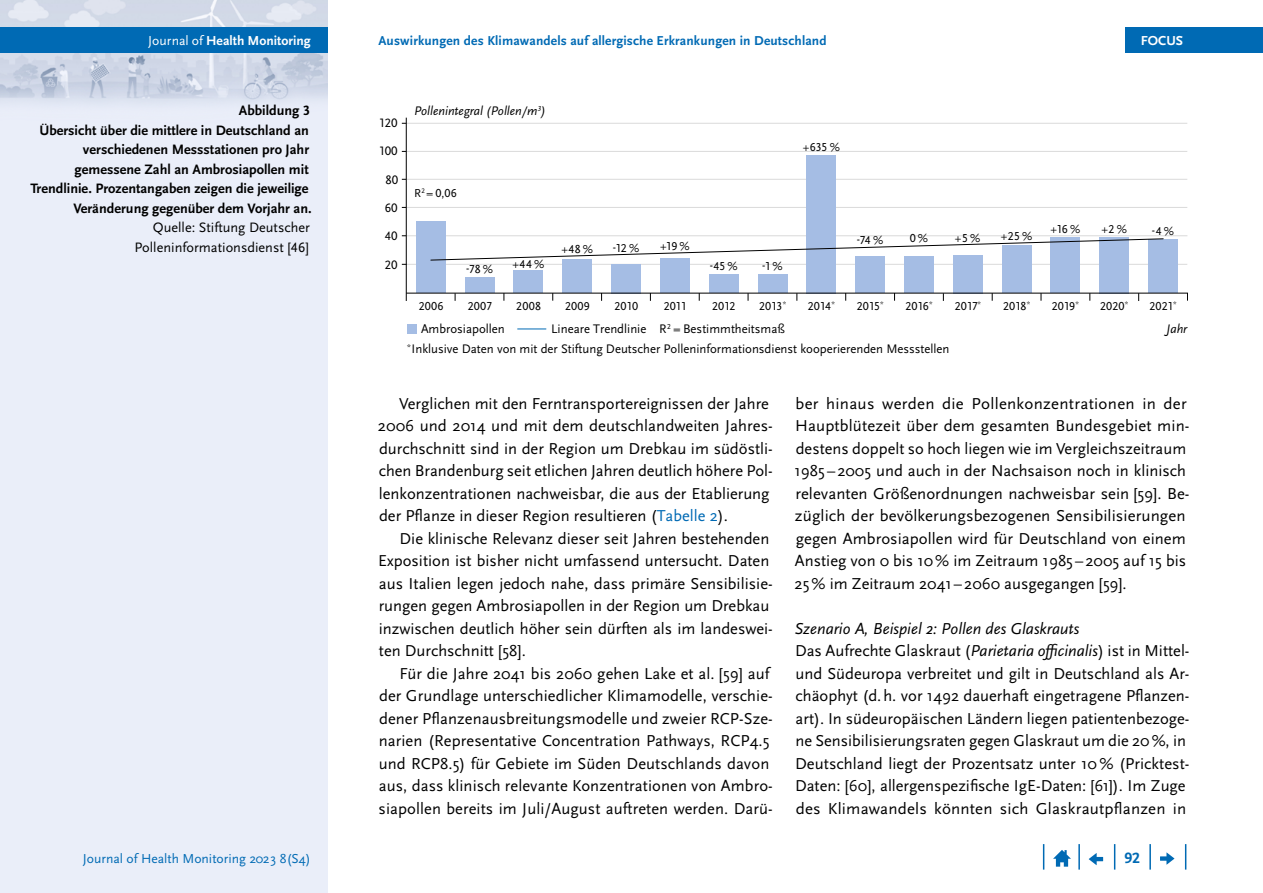
<style>
.page{position:relative;width:1263px;height:893px;background:#fff}
.page>*{position:absolute;margin:0;border:0;box-sizing:border-box;transform-origin:0 0}
.P-12_15_Standard-Einzug{font:16.5px/22.5px "Scala Sans Pro";color:#000}
.P-12_15_Standard_T4{font:16.5px/22.5px "Scala Sans Pro";color:#000}
.H5-Subhead-TOC{font:italic 16.5px "Scala Sans Pro";color:#000}
.t1{font:700 15.75px "Scala Sans Pro";color:#006ab4}
.t2{font:700 14.25px/19.5px "Scala Sans Pro";color:#000;text-align:right}
.t3{font:14.25px/19.5px "Scala Sans Pro";color:#000;text-align:right}
.t4{font:13.65px "Scala Sans Pro";color:#006ab4}
.t5{font:700 13.65px "Scala Sans Pro";color:#fff}
.t6{font:700 13.5px "Scala Sans Pro";letter-spacing:.01em;color:#006ab4}
.t7{font:12.9px "Scala Sans Pro";color:#000}
.t8{font:italic 12.9px "Scala Sans Pro";color:#000}
.t9{font:12.75px "Scala Sans Pro";color:#000}
.t10{font:12px "Scala Sans Pro";letter-spacing:.005em;color:#000}
.s1{font-weight:400}
.s2{color:#006ab4}
.s3{font-style:italic}
</style>
<div class="page">
<div style="left:0;top:0;width:327px;height:893px;background:#eaeef9"></div>
<svg style="left:1185px;top:844px;width:1px;height:26px"></svg>
<hr style="left:1149px;top:844px;width:2px;height:26px;background:#006ab4">
<svg style="left:1114px;top:844px;width:1px;height:26px"></svg>
<hr style="left:1078px;top:844px;width:2px;height:26px;background:#006ab4">
<svg style="left:1043px;top:844px;width:1px;height:26px"></svg>
<div style="left:1126px;top:28px;width:137px;height:25px;background:#006ab4"></div>
<img style="left:0;top:0;width:327px;height:104px">
<div style="left:0;top:28px;width:327px;height:25px;background:#006ab4"></div>
<hr style="left:406px;top:123px;width:781px;height:1px;background:#dadada">
<hr style="left:406px;top:179px;width:781px;height:1px;background:#dadada">
<hr style="left:406px;top:151px;width:781px;height:1px;background:#dadada">
<hr style="left:406px;top:235px;width:781px;height:1px;background:#dadada">
<hr style="left:406px;top:264px;width:781px;height:1px;background:#dadada">
<hr style="left:406px;top:207px;width:781px;height:1px;background:#dadada">
<div style="left:416px;top:221px;width:30px;height:72px;background:#a5bde4"></div>
<div style="left:465px;top:277px;width:29px;height:16px;background:#a5bde4"></div>
<div style="left:514px;top:271px;width:29px;height:22px;background:#a5bde4"></div>
<div style="left:562px;top:260px;width:30px;height:33px;background:#a5bde4"></div>
<div style="left:611px;top:264px;width:30px;height:29px;background:#a5bde4"></div>
<div style="left:660px;top:258px;width:30px;height:35px;background:#a5bde4"></div>
<div style="left:709px;top:274px;width:30px;height:19px;background:#a5bde4"></div>
<div style="left:758px;top:274px;width:29px;height:19px;background:#a5bde4"></div>
<div style="left:806px;top:155px;width:30px;height:138px;background:#a5bde4"></div>
<div style="left:855px;top:257px;width:30px;height:36px;background:#a5bde4"></div>
<div style="left:904px;top:257px;width:30px;height:36px;background:#a5bde4"></div>
<div style="left:953px;top:255px;width:30px;height:38px;background:#a5bde4"></div>
<div style="left:1002px;top:245px;width:29px;height:48px;background:#a5bde4"></div>
<div style="left:1050px;top:238px;width:30px;height:55px;background:#a5bde4"></div>
<div style="left:1099px;top:237px;width:30px;height:56px;background:#a5bde4"></div>
<div style="left:1148px;top:239px;width:30px;height:54px;background:#a5bde4"></div>
<svg style="left:430px;top:238px;width:734px;height:23px"></svg>
<hr style="left:406px;top:118px;width:1px;height:183px;background:#000">
<svg style="left:405px;top:292px;width:783px;height:9px"></svg>
<svg style="left:518px;top:329px;width:28px;height:1px"></svg>
<div style="left:407px;top:324px;width:10px;height:10px;background:#a5bde4"></div>
<svg style="left:1053px;top:850px;width:18px;height:17px"></svg>
<svg style="left:1089px;top:853px;width:14px;height:12px"></svg>
<svg style="left:1160px;top:852px;width:14px;height:13px"></svg>
<p class="t5" style="left:148px;top:33px;width:164px"><span class="s1">Journal of</span> Health Monitoring</p>
<p class="t6" style="left:378px;top:33px;width:450px">Auswirkungen des Klimawandels auf allergische Erkrankungen in Deutschland</p>
<p class="t5" style="left:1141px;top:33px;width:44px">FOCUS</p>
<p class="t2" style="left:30px;top:101px;width:283px">Abbildung 3<br>Übersicht über die mittlere in Deutschland an verschiedenen Messstationen pro Jahr gemessene Zahl an Ambrosiapollen mit Trendlinie. Prozentangaben zeigen die jeweilige Veränderung gegenüber dem Vorjahr an.</p>
<p class="t3" style="left:134px;top:218px;width:177px">Quelle: Stiftung Deutscher<br>Polleninformationsdienst [46]</p>
<p class="t9" style="left:378px;top:115px;width:21px">120</p>
<p class="t9" style="left:378px;top:144px;width:21px">100</p>
<p class="t9" style="left:385px;top:172px;width:14px">80</p>
<p class="t9" style="left:385px;top:200px;width:14px">60</p>
<p class="t9" style="left:385px;top:228px;width:14px">40</p>
<p class="t8" style="left:414px;top:103px;width:133px">Pollenintegral (Pollen/m<sup>3</sup>)</p>
<p class="t10" style="left:414px;top:186px;width:44px">R<sup>2</sup>= 0,06</p>
<p class="t10" style="left:561px;top:242px;width:33px">+48 %</p>
<p class="t10" style="left:613px;top:241px;width:28px">-12 %</p>
<p class="t10" style="left:660px;top:239px;width:31px">+19 %</p>
<p class="t10" style="left:803px;top:140px;width:39px">+635 %</p>
<p class="t10" style="left:857px;top:233px;width:28px">-74 %</p>
<p class="t10" style="left:910px;top:232px;width:20px">0 %</p>
<p class="t10" style="left:955px;top:231px;width:27px">+5 %</p>
<p class="t10" style="left:1001px;top:229px;width:33px">+25 %</p>
<p class="t10" style="left:1050px;top:222px;width:31px">+16 %</p>
<p class="t10" style="left:1101px;top:222px;width:27px">+2 %</p>
<p class="t10" style="left:1152px;top:224px;width:24px">-4 %</p>
<p class="t9" style="left:385px;top:257px;width:14px">20</p>
<p class="t10" style="left:466px;top:262px;width:28px">-78 %</p>
<p class="t10" style="left:512px;top:257px;width:34px">+44 %</p>
<p class="t10" style="left:710px;top:259px;width:30px">-45 %</p>
<p class="t10" style="left:762px;top:259px;width:22px">-1 %</p>
<p class="t10" style="left:419px;top:299px;width:26px">2006</p>
<p class="t10" style="left:468px;top:299px;width:26px">2007</p>
<p class="t10" style="left:516px;top:299px;width:26px">2008</p>
<p class="t10" style="left:565px;top:299px;width:26px">2009</p>
<p class="t10" style="left:614px;top:299px;width:25px">2010</p>
<p class="t10" style="left:664px;top:299px;width:24px">2011</p>
<p class="t10" style="left:712px;top:299px;width:25px">2012</p>
<p class="t10" style="left:759px;top:299px;width:28px">2013<sup>*</sup></p>
<p class="t10" style="left:808px;top:299px;width:29px">2014<sup>*</sup></p>
<p class="t10" style="left:857px;top:299px;width:28px">2015<sup>*</sup></p>
<p class="t10" style="left:905px;top:299px;width:29px">2016<sup>*</sup></p>
<p class="t10" style="left:955px;top:299px;width:28px">2017<sup>*</sup></p>
<p class="t10" style="left:1003px;top:299px;width:29px">2018<sup>*</sup></p>
<p class="t10" style="left:1052px;top:299px;width:29px">2019<sup>*</sup></p>
<p class="t10" style="left:1100px;top:299px;width:30px">2020<sup>*</sup></p>
<p class="t10" style="left:1149px;top:299px;width:29px">2021<sup>*</sup></p>
<p class="t7" style="left:407px;top:341px;width:544px"><sup>*</sup>Inklusive Daten von mit der Stiftung Deutscher Polleninformationsdienst kooperierenden Messstellen</p>
<p class="t7" style="left:659px;top:321px;width:127px">R<sup>2</sup> = Bestimmtheitsmaß</p>
<p class="t7" style="left:421px;top:321px;width:85px">Ambrosiapollen</p>
<p class="t7" style="left:551px;top:321px;width:97px">Lineare Trendlinie</p>
<p class="t8" style="left:1166px;top:321px;width:22px">Jahr</p>
<p class="P-12_15_Standard-Einzug" style="left:378px;top:392px;width:396px;text-indent:21px">Verglichen mit den Ferntransportereignissen der Jahre 2006 und 2014 und mit dem deutschlandweiten Jahres&shy;durchschnitt sind in der Region um Drebkau im südöstli&shy;chen Brandenburg seit etlichen Jahren deutlich höhere Pol&shy;lenkonzentrationen nachweisbar, die aus der Etablierung der Pflanze in dieser Region resultieren (<span class="s2">Tabelle 2</span>).</p>
<p class="P-12_15_Standard-Einzug" style="left:378px;top:527px;width:396px;text-indent:21px">Die klinische Relevanz dieser seit Jahren bestehenden Exposition ist bisher nicht umfassend untersucht. Daten aus Italien legen jedoch nahe, dass primäre Sensibilisie&shy;rungen gegen Ambrosiapollen in der Region um Drebkau inzwischen deutlich höher sein dürften als im landeswei&shy;ten Durchschnitt [58].</p>
<p class="P-12_15_Standard-Einzug" style="left:379px;top:662px;width:396px;text-indent:21px">Für die Jahre 2041 bis 2060 gehen Lake et al. [59] auf der Grundlage unterschiedlicher Klimamodelle, verschie&shy;dener Pflanzenausbreitungsmodelle und zweier RCP-Sze&shy;narien (Representative Concentration Pathways, RCP4.5 und RCP8.5) für Gebiete im Süden Deutschlands davon aus, dass klinisch relevante Konzentrationen von Ambro&shy;siapollen bereits im Juli/August auftreten werden. Darü-</p>
<p class="P-12_15_Standard-Einzug" style="left:794px;top:392px;width:396px">ber hinaus werden die Pollenkonzentrationen in der Hauptblütezeit über dem gesamten Bundesgebiet min&shy;destens doppelt so hoch liegen wie im Vergleichszeitraum 1985– 2005 und auch in der Nachsaison noch in klinisch relevanten Größenordnungen nachweisbar sein [59]. Be&shy;züglich der bevölkerungsbezogenen Sensibilisierungen gegen Ambrosiapollen wird für Deutschland von einem Anstieg von 0 bis 10% im Zeitraum 1985–2005 auf 15 bis 25% im Zeitraum 2041– 2060 ausgegangen [59].</p>
<h5 class="H5-Subhead-TOC" style="left:794px;top:618px;width:286px">Szenario A, Beispiel 2: Pollen des Glaskrauts</h5>
<p class="P-12_15_Standard_T4" style="left:795px;top:639px;width:396px">Das Aufrechte Glaskraut (<span class="s3">Parietaria officinalis</span>) ist in Mittel&shy;und Südeuropa verbreitet und gilt in Deutschland als Ar&shy;chäophyt (d.h. vor 1492 dauerhaft eingetragene Pflanzen&shy;art). In südeuropäischen Ländern liegen patientenbezoge&shy;ne Sensibilisierungsraten gegen Glaskraut um die 20%, in Deutschland liegt der Prozentsatz unter 10% (Pricktest-Daten: [60], allergenspezifische IgE-Daten: [61]). Im Zuge des Klimawandels könnten sich Glaskrautpflanzen in</p>
<p class="t4" style="left:83px;top:850px;width:229px">Journal of Health Monitoring 2023 8(S4)</p>
<p class="t1" style="left:1124px;top:849px;width:17px">92</p>
</div>
